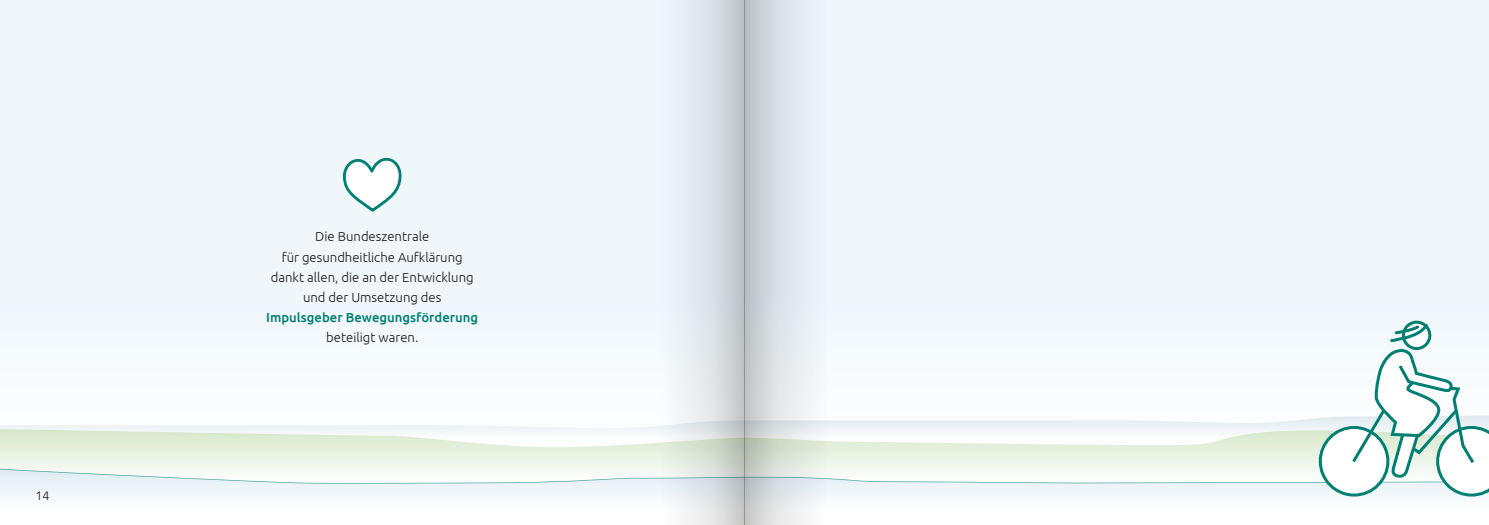
<style>
.page{position:relative;width:1489px;height:525px;background:#fff}
.page>*{position:absolute;margin:0;border:0;box-sizing:border-box;transform-origin:0 0}
.t1{font:300 13.12px/20px "Ubuntu";color:#1a1918;text-align:center}
.t2{font:500 13.12px "Ubuntu";color:#007f72}
.t3{font:300 12.5px "Ubuntu";color:#1a1918}
</style>
<div class="page">
<div style="left:0;top:0;width:1488px;height:524px;background:#eff7fb"></div>
<svg style="left:343px;top:158px;width:57px;height:53px"></svg>
<svg style="left:0;top:415px;width:1349px;height:13px"></svg>
<svg style="left:0;top:429px;width:1341px;height:38px"></svg>
<svg style="left:0;top:467px;width:1488px;height:57px"></svg>
<div style="left:1320px;top:427px;width:67px;height:68px;background:#fff;border-radius:50%"></div>
<div style="left:1318px;top:425px;width:71px;height:71px;border:3px solid #007f72;border-radius:50%"></div>
<div style="left:1401px;top:320px;width:30px;height:30px;border:3px solid #007f72;border-radius:50%"></div>
<svg style="left:1349px;top:321px;width:139px;height:175px"></svg>
<svg style="left:663px;top:0;width:81px;height:524px"></svg>
<svg style="left:744px;top:0;width:82px;height:524px"></svg>
<p class="t3" style="left:35px;top:488px;width:16px">14</p>
<p class="t1" style="left:271px;top:226px;width:204px">Die Bundeszentrale<br>für gesundheitliche Aufklärung dankt allen, die an der Entwicklung und der Umsetzung des</p>
<p class="t2" style="left:266px;top:308px;width:213px">Impulsgeber Bewegungsförderung</p>
<p class="t1" style="left:326px;top:326px;width:93px">beteiligt waren.</p>
</div>
